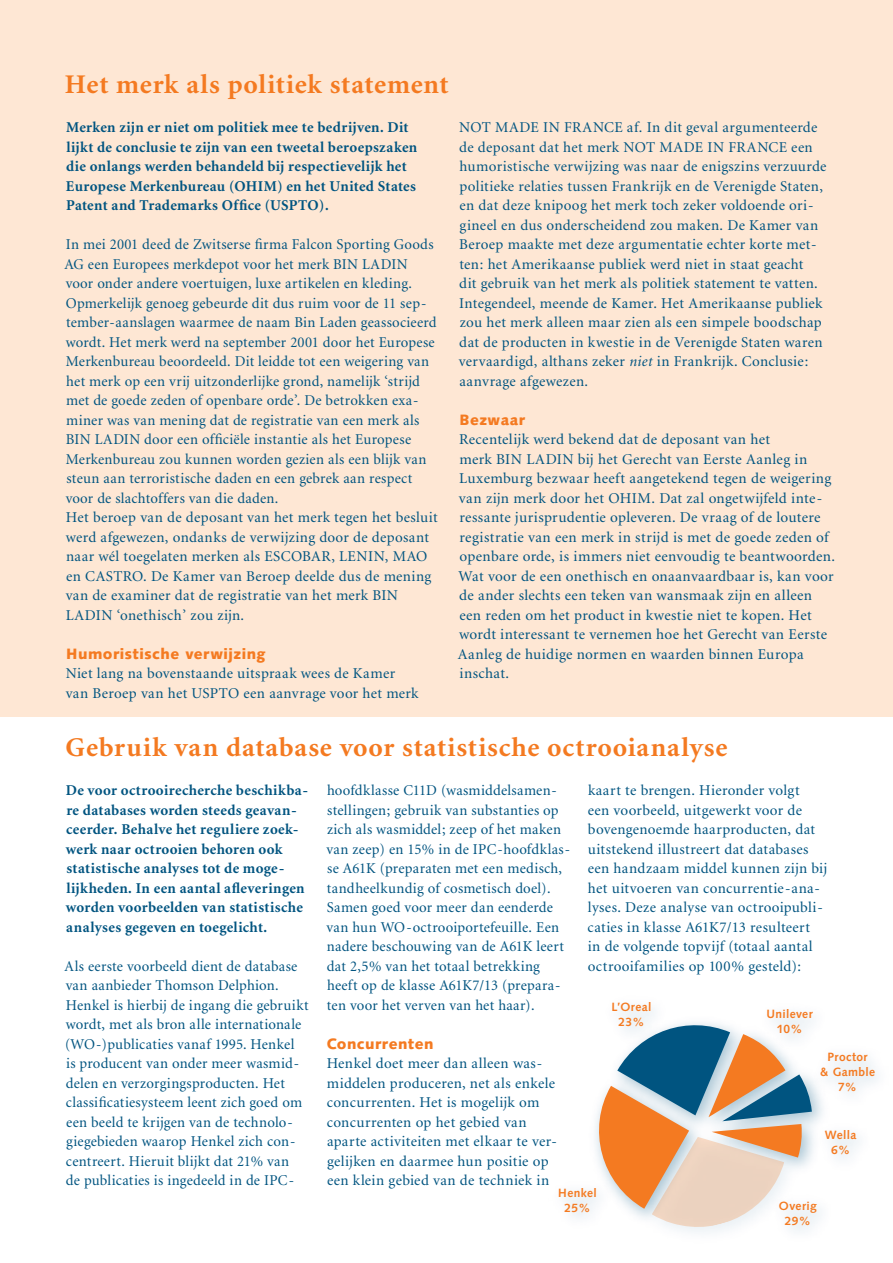
<style>
.page{position:relative;width:893px;height:1263px;background:#fff}
.page>*{position:absolute;margin:0;border:0;box-sizing:border-box;transform-origin:0 0}
.t1{font:700 27px "Minion";letter-spacing:.03em;color:#f47a21}
.t2{font:15px/19.5px "Minion";letter-spacing:.02em;color:#005480}
.t3{font:700 15px/19.5px "Minion";letter-spacing:.02em;color:#005480}
.t4{font:900 15px "Syntax";letter-spacing:.035em;color:#f47a21}
.t5{font:700 12px/15px "Syntax";letter-spacing:.03em;color:#f47a21;text-align:center}
.s1{font-style:italic}
</style>
<div class="page">
<div style="left:0;top:0;width:893px;height:717px;background:#fee7d4"></div>
<svg style="left:595px;top:1022px;width:219px;height:211px"></svg>
<div style="left:548px;top:1178px;width:67px;height:54px;background:#005480;opacity:.35"></div>
<div style="left:601px;top:992px;width:69px;height:54px;background:#005480;opacity:.35"></div>
<div style="left:757px;top:999px;width:73px;height:53px;background:#005480;opacity:.35"></div>
<div style="left:811px;top:1042px;width:82px;height:67px;background:#005480;opacity:.35"></div>
<div style="left:816px;top:1120px;width:59px;height:54px;background:#005480;opacity:.35"></div>
<div style="left:770px;top:1191px;width:65px;height:53px;background:#005480;opacity:.35"></div>
<h1 class="t1" style="left:65px;top:71px;width:385px">Het merk als politiek statement</h1>
<p class="t3" style="left:66px;top:118px;width:353px">Merken zijn er niet om politiek mee te bedrijven. Dit lijkt de conclusie te zijn van een tweetal beroepszaken die onlangs werden behandeld bij respectievelijk het Europese Merkenbureau (OHIM) en het United States Patent and Trademarks Office (USPTO).</p>
<p class="t2" style="left:65px;top:235px;width:375px">In mei 2001 deed de Zwitserse firma Falcon Sporting Goods AG een Europees merkdepot voor het merk BIN LADIN voor onder andere voertuigen, luxe artikelen en kleding.<br>Opmerkelijk genoeg gebeurde dit dus ruim voor de 11 sep&shy;tember-aanslagen waarmee de naam Bin Laden geassocieerd wordt. Het merk werd na september 2001 door het Europese Merkenbureau beoordeeld. Dit leidde tot een weigering van het merk op een vrij uitzonderlijke grond, namelijk ‘strijd met de goede zeden of openbare orde’. De betrokken exa&shy;miner was van mening dat de registratie van een merk als BIN LADIN door een officiële instantie als het Europese Merkenbureau zou kunnen worden gezien als een blijk van steun aan terroristische daden en een gebrek aan respect voor de slachtoffers van die daden.<br>Het beroep van de deposant van het merk tegen het besluit werd afgewezen, ondanks de verwijzing door de deposant naar wél toegelaten merken als ESCOBAR, LENIN, MAO en CASTRO. De Kamer van Beroep deelde dus de mening van de examiner dat de registratie van het merk BIN LADIN ‘onethisch’ zou zijn.</p>
<p class="t4" style="left:66px;top:644px;width:201px">Humoristische verwijzing</p>
<p class="t2" style="left:66px;top:664px;width:354px">Niet lang na bovenstaande uitspraak wees de Kamer van Beroep van het USPTO een aanvrage voor het merk</p>
<p class="t2" style="left:459px;top:118px;width:369px">NOT MADE IN FRANCE af. In dit geval argumenteerde de deposant dat het merk NOT MADE IN FRANCE een humoristische verwijzing was naar de enigszins verzuurde politieke relaties tussen Frankrijk en de Verenigde Staten, en dat deze knipoog het merk toch zeker voldoende ori&shy;gineel en dus onderscheidend zou maken. De Kamer van Beroep maakte met deze argumentatie echter korte met&shy;ten: het Amerikaanse publiek werd niet in staat geacht<br>dit gebruik van het merk als politiek statement te vatten.<br>Integendeel, meende de Kamer. Het Amerikaanse publiek zou het merk alleen maar zien als een simpele boodschap dat de producten in kwestie in de Verenigde Staten waren vervaardigd, althans zeker <span class="s1">niet</span> in Frankrijk. Conclusie: aanvrage afgewezen.</p>
<p class="t4" style="left:459px;top:410px;width:67px">Bezwaar</p>
<p class="t2" style="left:458px;top:430px;width:379px">Recentelijk werd bekend dat de deposant van het<br>merk BIN LADIN bij het Gerecht van Eerste Aanleg in Luxemburg bezwaar heeft aangetekend tegen de weigering van zijn merk door het OHIM. Dat zal ongetwijfeld inte&shy;ressante jurisprudentie opleveren. De vraag of de loutere registratie van een merk in strijd is met de goede zeden of openbare orde, is immers niet eenvoudig te beantwoorden.<br>Wat voor de een onethisch en onaanvaardbaar is, kan voor de ander slechts een teken van wansmaak zijn en alleen een reden om het product in kwestie niet te kopen. Het wordt interessant te vernemen hoe het Gerecht van Eerste Aanleg de huidige normen en waarden binnen Europa inschat.</p>
<h1 class="t1" style="left:66px;top:734px;width:663px">Gebruik van database voor statistische octrooianalyse</h1>
<p class="t3" style="left:66px;top:781px;width:244px">De voor octrooirecherche beschikba&shy;re databases worden steeds geavan&shy;ceerder. Behalve het reguliere zoek&shy;werk naar octrooien behoren ook statistische analyses tot de moge&shy;lijkheden. In een aantal afleveringen worden voorbeelden van statistische analyses gegeven en toegelicht.</p>
<p class="t2" style="left:65px;top:957px;width:246px">Als eerste voorbeeld dient de database van aanbieder Thomson Delphion.<br>Henkel is hierbij de ingang die gebruikt wordt, met als bron alle internationale (WO-)publicaties vanaf 1995. Henkel<br>is producent van onder meer wasmid&shy;delen en verzorgingsproducten. Het classificatiesysteem leent zich goed om een beeld te krijgen van de technolo&shy;giegebieden waarop Henkel zich con&shy;centreert. Hieruit blijkt dat 21% van<br>de publicaties is ingedeeld in de IPC-</p>
<p class="t2" style="left:326px;top:781px;width:245px">hoofdklasse C11D (wasmiddelsamen&shy;stellingen; gebruik van substanties op zich als wasmiddel; zeep of het maken van zeep) en 15% in de IPC-hoofdklas&shy;se A61K (preparaten met een medisch, tandheelkundig of cosmetisch doel).<br>Samen goed voor meer dan eenderde van hun WO-octrooiportefeuille. Een nadere beschouwing van de A61K leert dat 2,5% van het totaal betrekking heeft op de klasse A61K7/13 (prepara&shy;ten voor het verven van het haar).</p>
<p class="t4" style="left:327px;top:1034px;width:108px">Concurrenten</p>
<p class="t2" style="left:327px;top:1054px;width:232px">Henkel doet meer dan alleen was&shy;middelen produceren, net als enkele concurrenten. Het is mogelijk om concurrenten op het gebied van aparte activiteiten met elkaar te ver&shy;gelijken en daarmee hun positie op een klein gebied van de techniek in</p>
<p class="t2" style="left:588px;top:781px;width:241px">kaart te brengen. Hieronder volgt<br>een voorbeeld, uitgewerkt voor de bovengenoemde haarproducten, dat uitstekend illustreert dat databases een handzaam middel kunnen zijn bij het uitvoeren van concurrentie-ana&shy;lyses. Deze analyse van octrooipubli&shy;caties in klasse A61K7/13 resulteert<br>in de volgende topvijf (totaal aantal octrooifamilies op 100% gesteld):</p>
<p class="t5" style="left:612px;top:999px;width:41px">L’Oreal<br>23%</p>
<p class="t5" style="left:767px;top:1006px;width:48px">Unilever<br>10%</p>
<p class="t5" style="left:820px;top:1049px;width:57px">Proctor<br>&amp; Gamble<br>7%</p>
<p class="t5" style="left:825px;top:1128px;width:33px">Wella<br>6%</p>
<p class="t5" style="left:558px;top:1185px;width:40px">Henkel<br>25%</p>
<p class="t5" style="left:779px;top:1198px;width:39px">Overig<br>29%</p>
</div>
